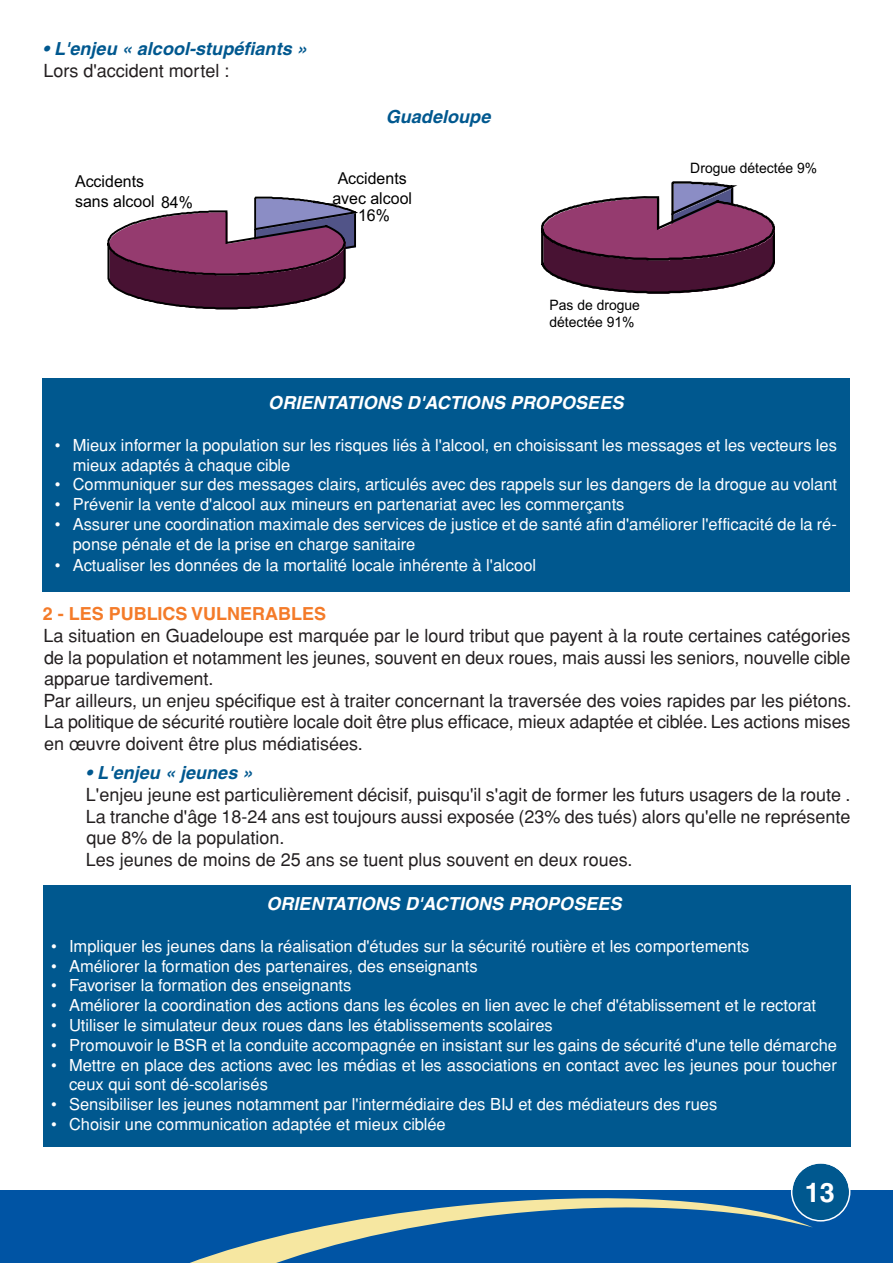
<style>
.page{position:relative;width:893px;height:1263px;background:#fff}
.page>*{position:absolute;margin:0;border:0;box-sizing:border-box;transform-origin:0 0}
.t1{font:700 27px "Helvetica";color:#fff}
.t2{font:18px/21.6px "Helvetica";color:#231f20}
.t3{font:italic 700 18px "Helvetica";letter-spacing:.005em;color:#fff}
.t4{font:italic 700 18px "Helvetica";letter-spacing:.005em;color:#00588f}
.t5{font:700 18px "Helvetica";color:#f47b29}
.t6{font:16.5px/19.8px "Helvetica";color:#fff}
.t7{font:16.35px/19.6px "Arial";color:#000;text-align:center}
.t8{font:14.4px/17.2px "Arial";color:#000}
</style>
<div class="page">
<div style="left:43px;top:885px;width:807px;height:262px;background:#00588f"></div>
<div style="left:0;top:1191px;width:893px;height:72px;background:#0054a4"></div>
<svg style="left:190px;top:1191px;width:623px;height:72px"></svg>
<svg style="left:791px;top:1163px;width:59px;height:58px"></svg>
<svg style="left:107px;top:196px;width:251px;height:114px"></svg>
<svg style="left:541px;top:181px;width:234px;height:113px"></svg>
<div style="left:43px;top:379px;width:807px;height:213px;background:#00588f"></div>
<p class="t4" style="left:43px;top:43px;width:266px">• L'enjeu « alcool-stupéfiants »</p>
<p class="t2" style="left:43px;top:62px;width:187px">Lors d'accident mortel :</p>
<p class="t7" style="left:75px;top:173px;width:119px;text-align:left">Accidents<br>sans alcool 84%</p>
<p class="t4" style="left:386px;top:111px;width:106px">Guadeloupe</p>
<p class="t7" style="left:332px;top:170px;width:81px">Accidents avec alcool</p>
<p class="t7" style="left:358px;top:207px;width:33px">16%</p>
<p class="t8" style="left:549px;top:298px;width:92px">Pas de drogue détectée 91%</p>
<p class="t8" style="left:690px;top:161px;width:128px">Drogue détectée 9%</p>
<p class="t3" style="left:268px;top:396px;width:357px">ORIENTATIONS D'ACTIONS PROPOSEES</p>
<p class="t6" style="left:73px;top:437px;width:766px;text-indent:-18px">• Mieux informer la population sur les risques liés à l'alcool, en choisissant les messages et les vecteurs les mieux adaptés à chaque cible</p>
<p class="t6" style="left:55px;top:476px;width:784px">• Communiquer sur des messages clairs, articulés avec des rappels sur les dangers de la drogue au volant</p>
<p class="t6" style="left:55px;top:496px;width:571px">• Prévenir la vente d'alcool aux mineurs en partenariat avec les commerçants</p>
<p class="t6" style="left:73px;top:516px;width:766px;text-indent:-18px">• Assurer une coordination maximale des services de justice et de santé afin d'améliorer l'efficacité de la ré&shy;ponse pénale et de la prise en charge sanitaire</p>
<p class="t6" style="left:55px;top:556px;width:483px">• Actualiser les données de la mortalité locale inhérente à l'alcool</p>
<p class="t5" style="left:43px;top:607px;width:285px">2 - LES PUBLICS VULNERABLES</p>
<p class="t2" style="left:43px;top:626px;width:809px">La situation en Guadeloupe est marquée par le lourd tribut que payent à la route certaines catégories de la population et notamment les jeunes, souvent en deux roues, mais aussi les seniors, nouvelle cible apparue tardivement.<br>Par ailleurs, un enjeu spécifique est à traiter concernant la traversée des voies rapides par les piétons.<br>La politique de sécurité routière locale doit être plus efficace, mieux adaptée et ciblée. Les actions mises en œuvre doivent être plus médiatisées.</p>
<p class="t4" style="left:86px;top:766px;width:168px">• L'enjeu « jeunes »</p>
<p class="t2" style="left:86px;top:785px;width:766px">L'enjeu jeune est particulièrement décisif, puisqu'il s'agit de former les futurs usagers de la route .<br>La tranche d'âge 18-24 ans est toujours aussi exposée (23% des tués) alors qu'elle ne représente que 8% de la population.<br>Les jeunes de moins de 25 ans se tuent plus souvent en deux roues.</p>
<p class="t3" style="left:266px;top:897px;width:357px">ORIENTATIONS D'ACTIONS PROPOSEES</p>
<p class="t6" style="left:51px;top:938px;width:700px">• Impliquer les jeunes dans la réalisation d'études sur la sécurité routière et les comportements</p>
<p class="t6" style="left:51px;top:957px;width:428px">• Améliorer la formation des partenaires, des enseignants</p>
<p class="t6" style="left:51px;top:977px;width:302px">• Favoriser la formation des enseignants</p>
<p class="t6" style="left:51px;top:997px;width:767px">• Améliorer la coordination des actions dans les écoles en lien avec le chef d'établissement et le rectorat</p>
<p class="t6" style="left:51px;top:1017px;width:503px">• Utiliser le simulateur deux roues dans les établissements scolaires</p>
<p class="t6" style="left:51px;top:1037px;width:787px">• Promouvoir le BSR et la conduite accompagnée en insistant sur les gains de sécurité d'une telle démarche</p>
<p class="t6" style="left:69px;top:1056px;width:769px;text-indent:-18px">• Mettre en place des actions avec les médias et les associations en contact avec les jeunes pour toucher ceux qui sont dé-scolarisés</p>
<p class="t6" style="left:51px;top:1096px;width:668px">• Sensibiliser les jeunes notamment par l'intermédiaire des BIJ et des médiateurs des rues</p>
<p class="t6" style="left:51px;top:1116px;width:396px">• Choisir une communication adaptée et mieux ciblée</p>
<h1 class="t1" style="left:805px;top:1182px;width:31px">13</h1>
</div>
